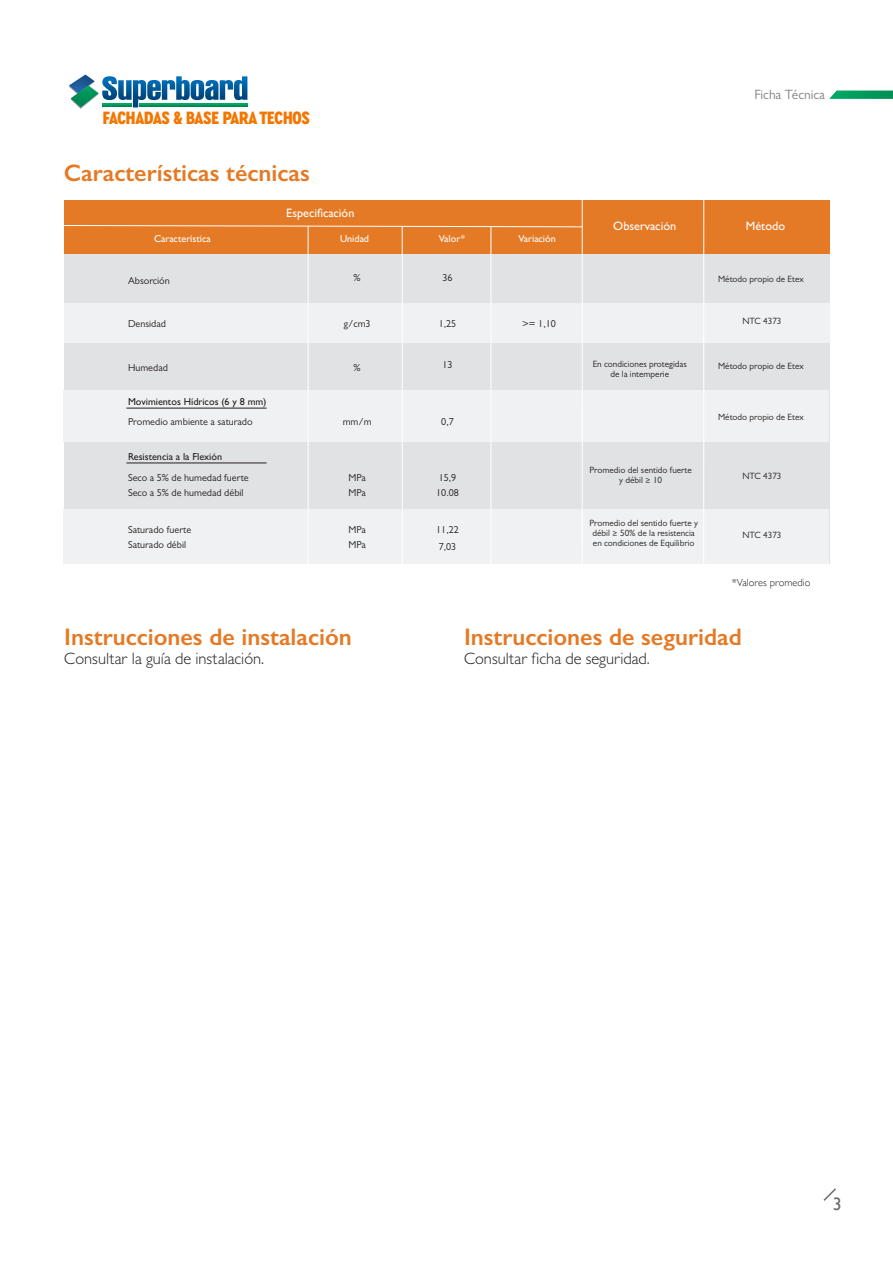
<style>
.page{position:relative;width:893px;height:1263px;background:#fff}
.page>*{position:absolute;margin:0;border:0;box-sizing:border-box;transform-origin:0 0}
.Titulo{font:600 24px "Gill Sans";color:#e47a25}
.t1{font:900 18.75px "Cera Condensed Pro";letter-spacing:-.01em;color:#f47600}
.t2{font:18px "Gill Sans";color:#6b6e72}
.Parrafo{font:300 16.5px "Gill Sans MT Std";color:#231f20}
.t3{font:13.5px "Gill Sans MT Std";color:#838285}
.t4{font:500 12.3px "Gill Sans MT Std";color:#fff}
.Parrafo-2{font:300 10.5px "Gill Sans";color:#231f20}
.t5{font:10.2px/15.6px "Gill Sans MT Std";color:#231f20}
.t6{font:500 10.2px "Gill Sans MT Std";color:#231f20}
.t7{font:500 10.2px "Gill Sans MT Std";color:#fff}
.t8{font:9.15px/10.2px "Gill Sans MT Std";color:#231f20;text-align:center}
</style>
<div class="page">
<svg style="left:69px;top:75px;width:178px;height:34px"></svg>
<svg style="left:823px;top:1188px;width:13px;height:13px"></svg>
<svg style="left:829px;top:91px;width:64px;height:8px"></svg>
<div style="left:64px;top:250px;width:765px;height:314px;background:#e1e2e4"></div>
<div style="left:64px;top:303px;width:765px;height:40px;background:#f0f1f2"></div>
<div style="left:64px;top:391px;width:765px;height:51px;background:#f0f1f2"></div>
<div style="left:64px;top:509px;width:765px;height:55px;background:#f0f1f2"></div>
<div style="left:64px;top:200px;width:765px;height:53px;background:#e47a25"></div>
<hr style="left:308px;top:226px;width:1px;height:338px;background:#fff">
<hr style="left:402px;top:226px;width:1px;height:338px;background:#fff">
<hr style="left:490px;top:226px;width:1px;height:338px;background:#fff">
<hr style="left:582px;top:200px;width:1px;height:364px;background:#fff">
<hr style="left:703px;top:200px;width:1px;height:364px;background:#fff">
<svg style="left:64px;top:224px;width:519px;height:4px"></svg>
<hr style="left:126px;top:463px;width:141px;height:1px;background:#231f20">
<hr style="left:126px;top:408px;width:141px;height:1px;background:#231f20">
<h2 class="t1" style="left:103px;top:105px;width:208px">FACHADAS &amp; BASE PARA TECHOS</h2>
<p class="Titulo" style="left:64px;top:158px;width:248px">Características técnicas</p>
<p class="t7" style="left:154px;top:233px;width:58px">Característica</p>
<p class="t5" style="left:128px;top:272px;width:43px">Absorción</p>
<p class="t5" style="left:128px;top:316px;width:40px">Densidad</p>
<p class="t5" style="left:128px;top:360px;width:41px">Humedad</p>
<p class="t6" style="left:128px;top:395px;width:140px">Movimientos Hídricos (6 y 8 mm)</p>
<p class="t5" style="left:128px;top:414px;width:126px">Promedio ambiente a saturado</p>
<p class="t6" style="left:128px;top:450px;width:96px">Resistencia a la Flexión</p>
<p class="t5" style="left:128px;top:469px;width:122px">Seco a 5% de humedad fuerte<br>Seco a 5% de humedad débil</p>
<p class="t5" style="left:128px;top:521px;width:65px">Saturado fuerte<br>Saturado débil</p>
<p class="t4" style="left:286px;top:206px;width:70px">Especificación</p>
<p class="t7" style="left:340px;top:233px;width:30px">Unidad</p>
<p class="t7" style="left:439px;top:233px;width:28px">Valor*</p>
<p class="t5" style="left:354px;top:269px;width:9px">%</p>
<p class="t5" style="left:442px;top:269px;width:12px">36</p>
<p class="t5" style="left:344px;top:316px;width:28px">g/cm3</p>
<p class="t5" style="left:354px;top:360px;width:9px">%</p>
<p class="t5" style="left:439px;top:316px;width:19px">1,25</p>
<p class="t5" style="left:442px;top:357px;width:12px">13</p>
<p class="t5" style="left:343px;top:414px;width:30px">mm/m</p>
<p class="t5" style="left:441px;top:414px;width:14px">0,7</p>
<p class="t5" style="left:348px;top:469px;width:19px">MPa<br>MPa</p>
<p class="t5" style="left:348px;top:521px;width:19px">MPa<br>MPa</p>
<p class="t5" style="left:436px;top:469px;width:24px">15,9<br>10.08</p>
<p class="t5" style="left:436px;top:520px;width:24px;line-height:17.9px">11,22<br>7,03</p>
<h3 class="t3" style="left:754px;top:87px;width:72px">Ficha Técnica</h3>
<p class="t7" style="left:518px;top:233px;width:39px">Variación</p>
<p class="t5" style="left:522px;top:316px;width:35px">&gt;= 1,10</p>
<p class="t4" style="left:613px;top:219px;width:64px">Observación</p>
<p class="t4" style="left:746px;top:219px;width:41px">Método</p>
<p class="t8" style="left:718px;top:274px;width:87px">Método propio de Etex</p>
<p class="t8" style="left:593px;top:358px;width:96px">En condiciones protegidas de la intemperie</p>
<p class="t8" style="left:589px;top:465px;width:104px">Promedio del sentido fuerte y débil ≥ 10</p>
<p class="t8" style="left:589px;top:518px;width:110px">Promedio del sentido fuerte y débil ≥ 50% de la resistencia en condiciones de Equilibrio</p>
<p class="t8" style="left:742px;top:316px;width:41px">NTC 4373</p>
<p class="t8" style="left:718px;top:361px;width:87px">Método propio de Etex</p>
<p class="t8" style="left:718px;top:412px;width:87px">Método propio de Etex</p>
<p class="t8" style="left:742px;top:471px;width:41px">NTC 4373</p>
<p class="t8" style="left:742px;top:530px;width:41px">NTC 4373</p>
<p class="Parrafo-2" style="left:732px;top:575px;width:80px">*Valores promedio</p>
<p class="Titulo" style="left:64px;top:622px;width:289px">Instrucciones de instalación</p>
<p class="Parrafo" style="left:64px;top:649px;width:201px">Consultar la guía de instalación.</p>
<p class="Titulo" style="left:464px;top:622px;width:279px">Instrucciones de seguridad</p>
<p class="Parrafo" style="left:464px;top:649px;width:187px">Consultar ficha de seguridad.</p>
<h3 class="t2" style="left:833px;top:1193px;width:10px">3</h3>
</div>
